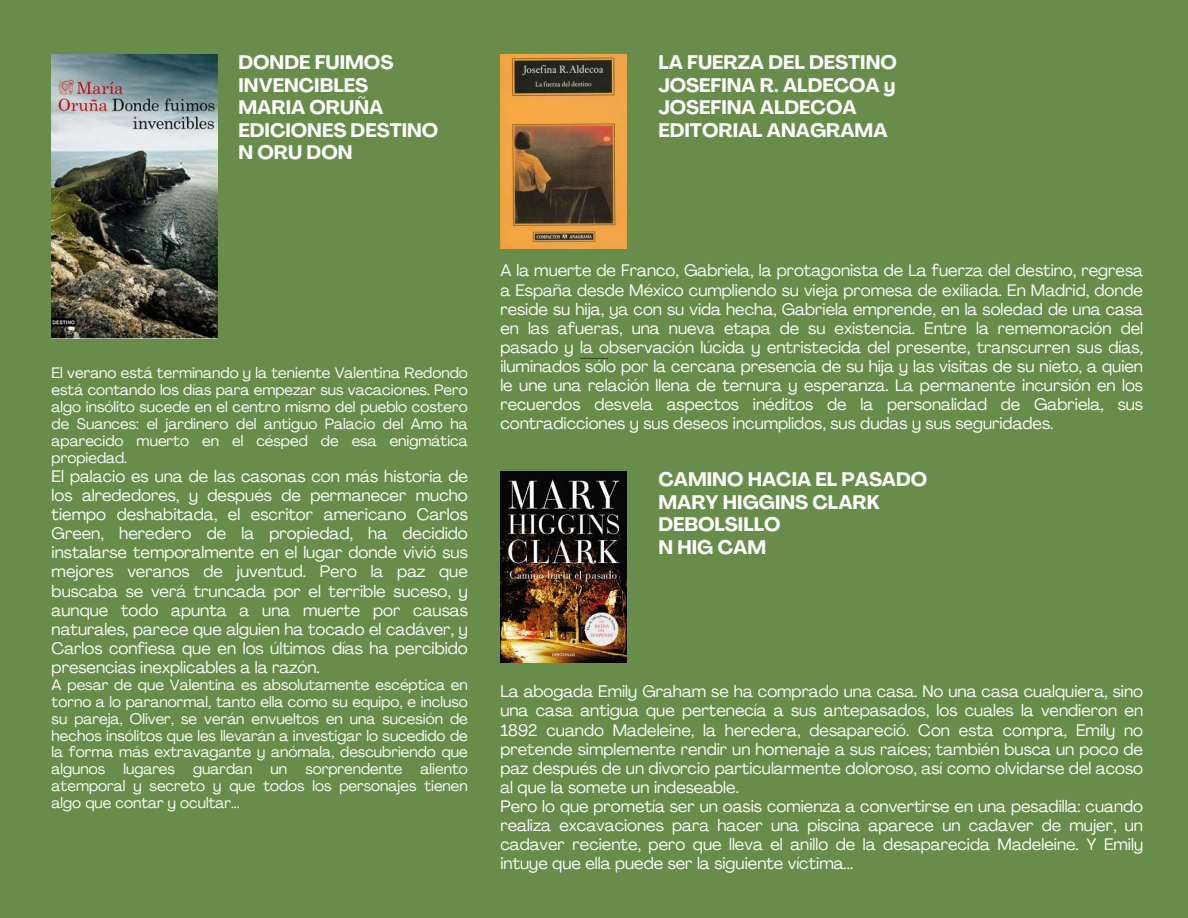
<style>
.page{position:relative;width:1188px;height:918px;background:#688d4a}
.page>*{position:absolute;margin:0;border:0;box-sizing:border-box;transform-origin:0 0}
.t1{font:700 19.35px/22.5px "Agrandir";color:#fff}
.t2{font:16.5px/19.2px "Agrandir";color:#fff;text-align:justify}
.t3{font:15px/16.8px "Agrandir";color:#fff;text-align:justify}
</style>
<div class="page">
<img style="left:52px;top:55px;width:165px;height:283px">
<img style="left:500px;top:55px;width:126px;height:193px">
<img style="left:500px;top:472px;width:126px;height:191px">
<p class="t1" style="left:239px;top:53px;width:201px">DONDE FUIMOS<br>INVENCIBLES<br>MARIA ORUÑA<br>EDICIONES DESTINO<br>N ORU DON</p>
<p class="t1" style="left:658px;top:53px;width:240px">LA FUERZA DEL DESTINO<br>JOSEFINA R. ALDECOA y<br>JOSEFINA ALDECOA<br>EDITORIAL ANAGRAMA</p>
<h3 class="t3" style="left:52px;top:366px;width:418px">El verano está terminando y la teniente Valentina Redondo está contando los días para empezar sus vacaciones. Pero algo insólito sucede en el centro mismo del pueblo costero de Suances: el jardinero del antiguo Palacio del Amo ha aparecido muerto en el césped de esa enigmática propiedad.</h3>
<h3 class="t2" style="left:52px;top:468px;width:418px">El palacio es una de las casonas con más historia de los alrededores, y después de permanecer mucho tiempo deshabitada, el escritor americano Carlos Green, heredero de la propiedad, ha decidido instalarse temporalmente en el lugar donde vivió sus mejores veranos de juventud. Pero la paz que buscaba se verá truncada por el terrible suceso, y aunque todo apunta a una muerte por causas naturales, parece que alguien ha tocado el cadáver, y Carlos confiesa que en los últimos días ha percibido presencias inexplicables a la razón.</h3>
<h3 class="t3" style="left:52px;top:678px;width:418px">A pesar de que Valentina es absolutamente escéptica en torno a lo paranormal, tanto ella como su equipo, e incluso su pareja, Oliver, se verán envueltos en una sucesión de hechos insólitos que les llevarán a investigar lo sucedido de la forma más extravagante y anómala, descubriendo que algunos lugares guardan un sorprendente aliento atemporal y secreto y que todos los personajes tienen algo que contar y ocultar...</h3>
<h2 class="t2" style="left:500px;top:263px;width:644px">A la muerte de Franco, Gabriela, la protagonista de La fuerza del destino, regresa a España desde México cumpliendo su vieja promesa de exiliada. En Madrid, donde reside su hija, ya con su vida hecha, Gabriela emprende, en la soledad de una casa en las afueras, una nueva etapa de su existencia. Entre la rememoración del pasado y la observación lúcida y entristecida del presente, transcurren sus días, iluminados sólo por la cercana presencia de su hija y las visitas de su nieto, a quien le une una relación llena de ternura y esperanza. La permanente incursión en los recuerdos desvela aspectos inéditos de la personalidad de Gabriela, sus contradicciones y sus deseos incumplidos, sus dudas y sus seguridades.</h2>
<h1 class="t1" style="left:658px;top:470px;width:270px">CAMINO HACIA EL PASADO<br>MARY HIGGINS CLARK<br>DEBOLSILLO<br>N HIG CAM</h1>
<h3 class="t2" style="left:500px;top:684px;width:644px;text-align:left">La abogada Emily Graham se ha comprado una casa. No una casa cualquiera, sino una casa antigua que pertenecía a sus antepasados, los cuales la vendieron en 1892 cuando Madeleine, la heredera, desapareció. Con esta compra, Emily no pretende simplemente rendir un homenaje a sus raíces; también busca un poco de paz después de un divorcio particularmente doloroso, así como olvidarse del acoso al que la somete un indeseable.<br>Pero lo que prometía ser un oasis comienza a convertirse en una pesadilla: cuando realiza excavaciones para hacer una piscina aparece un cadaver de mujer, un cadaver reciente, pero que lleva el anillo de la desaparecida Madeleine. Y Emily intuye que ella puede ser la siguiente víctima...</h3>
</div>
